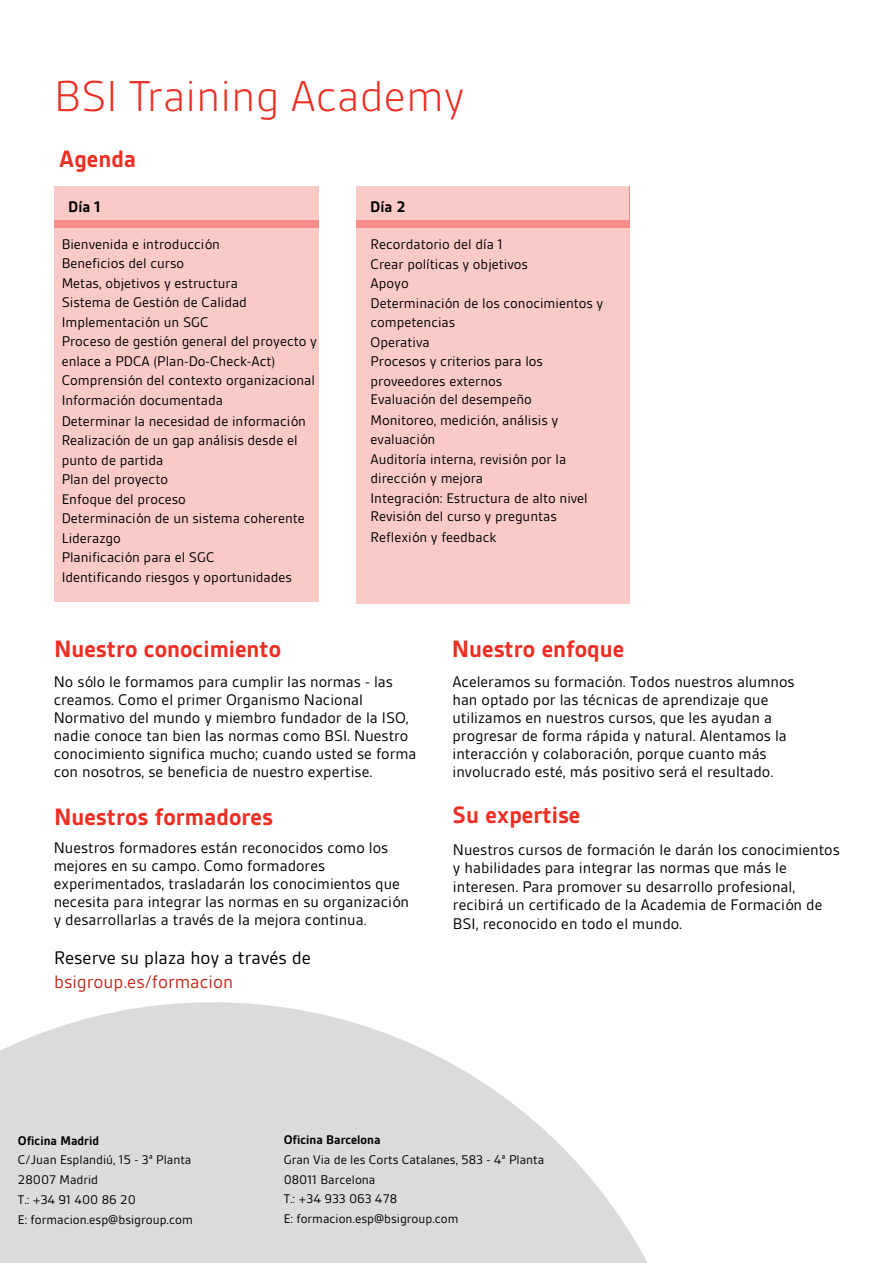
<style>
.page{position:relative;width:893px;height:1263px;background:#fff}
.page>*{position:absolute;margin:0;border:0;box-sizing:border-box;transform-origin:0 0}
.t1{font:300 46.5px "BSI Gesta";color:#ee2e22}
.t2{font:700 25.5px "BSI Gesta";color:#ee2e22}
.t3{font:19.5px/23.4px "BSI Gesta";color:#000}
.t4{font:16.5px/18px "BSI Gesta";color:#000}
.t5{font:700 16.5px "BSI Gesta";color:#000}
.t6{font:15px/19.5px "BSI Gesta";color:#000}
.t7{font:13.5px/19.8px "BSI Gesta";color:#000}
.t8{font:700 13.5px "BSI Gesta";color:#000}
.s1{color:#c62a1b}
.s2{font-weight:700}
</style>
<div class="page">
<div style="left:356px;top:186px;width:273px;height:417px;background:linear-gradient(to right,#f58e88,#f58e88)"></div>
<div style="left:356px;top:186px;width:273px;height:33px;background:#facac7"></div>
<div style="left:356px;top:228px;width:273px;height:377px;background:#facac7"></div>
<div style="left:54px;top:186px;width:265px;height:415px;background:linear-gradient(to right,#f58e88,#f58e88)"></div>
<div style="left:54px;top:186px;width:264px;height:33px;background:#facac7"></div>
<div style="left:54px;top:228px;width:265px;height:377px;background:#facac7"></div>
<svg style="left:0;top:1002px;width:648px;height:261px;fill:#dadbdd"></svg>
<p class="t1" style="left:54px;top:73px;width:412px">BSI Training Academy</p>
<p class="t2" style="left:59px;top:145px;width:78px">Agenda</p>
<p class="t5" style="left:68px;top:198px;width:34px">Día 1</p>
<p class="t6" style="left:62px;top:234px;width:257px">Bienvenida e introducción<br>Beneficios del curso<br>Metas, objetivos y estructura<br>Sistema de Gestión de Calidad<br>Implementación un SGC<br>Proceso de gestión general del proyecto y enlace a PDCA (Plan-Do-Check-Act)<br>Comprensión del contexto organizacional<br>Información documentada</p>
<p class="t6" style="left:62px;top:411px;width:246px">Determinar la necesidad de información<br>Realización de un gap análisis desde el punto de partida<br>Plan del proyecto<br>Enfoque del proceso<br>Determinación de un sistema coherente<br>Liderazgo<br>Planificación para el SGC<br>Identificando riesgos y oportunidades</p>
<p class="t5" style="left:370px;top:198px;width:37px">Día 2</p>
<p class="t6" style="left:370px;top:235px;width:234px">Recordatorio del día 1<br>Crear políticas y objetivos<br>Apoyo<br>Determinación de los conocimientos y competencias<br>Operativa<br>Procesos y criterios para los proveedores externos<br>Evaluación del desempeño</p>
<p class="t6" style="left:370px;top:410px;width:219px">Monitoreo, medición, análisis y evaluación<br>Auditoría interna, revisión por la dirección y mejora<br>Integración: Estructura de alto nivel<br>Revisión del curso y preguntas</p>
<p class="t6" style="left:370px;top:527px;width:127px">Reflexión y feedback</p>
<p class="t2" style="left:54px;top:635px;width:229px">Nuestro conocimiento</p>
<p class="t2" style="left:452px;top:635px;width:174px">Nuestro enfoque</p>
<p class="t4" style="left:54px;top:673px;width:364px">No sólo le formamos para cumplir las normas - las creamos. Como el primer Organismo Nacional Normativo del mundo y miembro fundador de la ISO, nadie conoce tan bien las normas como BSI. Nuestro conocimiento significa mucho; cuando usted se forma con nosotros, se beneficia de nuestro expertise.</p>
<p class="t4" style="left:452px;top:672px;width:343px">Aceleramos su formación. Todos nuestros alumnos han optado por las técnicas de aprendizaje que utilizamos en nuestros cursos, que les ayudan a progresar de forma rápida y natural. Alentamos la interacción y colaboración, porque cuanto más involucrado esté, más positivo será el resultado.</p>
<p class="t2" style="left:54px;top:803px;width:220px">Nuestros formadores</p>
<p class="t2" style="left:452px;top:802px;width:129px">Su expertise</p>
<p class="t4" style="left:54px;top:839px;width:357px">Nuestros formadores están reconocidos como los mejores en su campo. Como formadores experimentados, trasladarán los conocimientos que necesita para integrar las normas en su organización y desarrollarlas a través de la mejora continua.</p>
<p class="t3" style="left:54px;top:946px;width:258px">Reserve su plaza hoy a través de <span class="s1">bsigroup.es/formacion</span></p>
<p class="t4" style="left:453px;top:841px;width:388px">Nuestros cursos de formación le darán los conocimientos y habilidades para integrar las normas que más le interesen. Para promover su desarrollo profesional, recibirá un certificado de la Academia de Formación de BSI, reconocido en todo el mundo.</p>
<p class="t7" style="left:18px;top:1130px;width:176px"><span class="s2">Oficina Madrid<br></span>C/Juan Esplandiú, 15 - 3ª Planta<br>28007 Madrid<br>T.: +34 91 400 86 20<br>E: formacion.esp@bsigroup.com</p>
<p class="t8" style="left:284px;top:1133px;width:98px">Oficina Barcelona</p>
<p class="t7" style="left:284px;top:1150px;width:262px">Gran Via de les Corts Catalanes, 583 - 4ª Planta<br>08011 Barcelona<br>T.: +34 933 063 478<br>E: formacion.esp@bsigroup.com</p>
</div>
